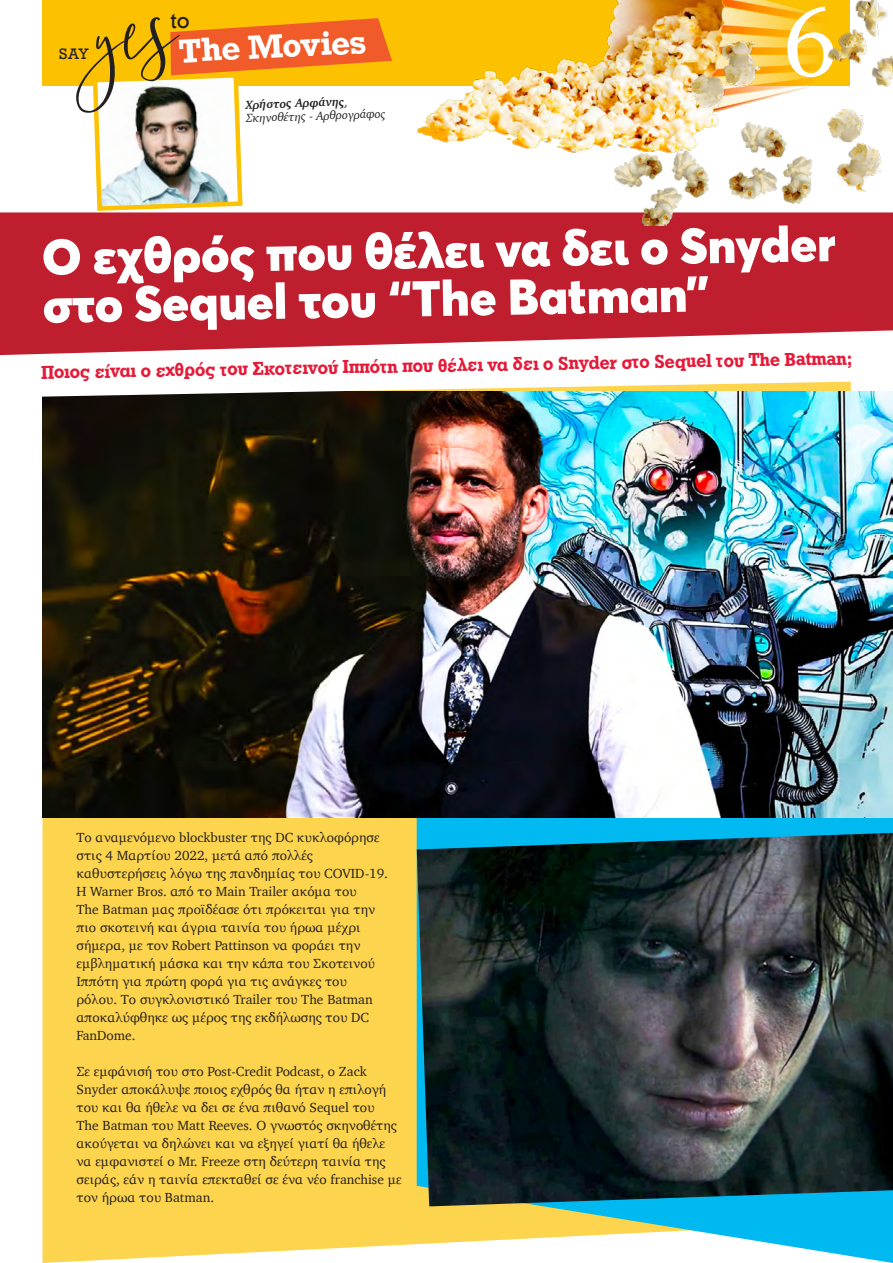
<style>
.page{position:relative;width:893px;height:1263px;background:#fff}
.page>*{position:absolute;margin:0;border:0;box-sizing:border-box;transform-origin:0 0}
.t1{font:97.5px "Georgia";color:#fff}
.t2{font:900 49.5px/48px "Averta";color:#fff}
.t3{font:700 31.5px "Rockwell";color:#fff}
.t4{font:21px "Rockwell";color:#231f20}
.t5{font:19.5px "UB Rockwell Bold";color:#e51a38;scale:.96 1}
.t6{font:14.25px "Rockwell";color:#231f20}
.t7{font:13.5px/18px "Charter";color:#231f20}
.t8{font:italic 12px/13.5px "Charter";color:#231f20}
.s1{font-weight:700}
</style>
<div class="page">
<div style="left:43px;top:817px;width:374px;height:446px;background:#fdd44d"></div>
<svg style="left:417px;top:817px;width:476px;height:446px"></svg>
<img style="left:43px;top:397px;width:850px;height:420px">
<div style="left:43px;top:0;width:807px;height:85px;background:#fcc101"></div>
<img style="left:417px;top:9px;width:197px;height:144px">
<svg style="left:0;top:355px;width:893px;height:42px"></svg>
<svg style="left:76px;top:17px;width:316px;height:194px"></svg>
<svg style="left:0;top:212px;width:893px;height:143px;background:#c33240"></svg>
<img style="left:614px;top:0;width:279px;height:225px">
<img style="left:417px;top:833px;width:476px;height:373px">
<p class="t6" style="left:59px;top:45px;width:32px">SAY</p>
<h3 class="t4" style="left:170px;top:7px;width:21px">to</h3>
<h1 class="t1" style="left:782px;top:-29px;width:57px">6</h1>
<h3 class="t3" style="left:178px;top:31px;width:189px;rotate:-3deg">The Movies</h3>
<p class="t8" style="left:245px;top:98px;width:141px;rotate:-2deg"><span class="s1">Χρήστος Αρφάνης</span>,<br>Σκηνοθέτης - Αρθρογράφος</p>
<h2 class="t2" style="left:42px;top:233px;width:795px;rotate:-1deg">Ο εχθρός που θέλει να δει ο Snyder στο Sequel του “The Batman”</h2>
<h3 class="t5" style="left:41px;top:361px;width:846px;rotate:-1deg">Ποιος είναι ο εχθρός του Σκοτεινού Ιππότη που θέλει να δει ο Snyder στο Sequel του The Batman;</h3>
<p class="t7" style="left:77px;top:829px;width:313px">Το αναμενόμενο blockbuster της DC κυκλοφόρησε στις 4 Μαρτίου 2022, μετά από πολλές καθυστερήσεις λόγω της πανδημίας του COVID-19.<br>Η Warner Bros. από το Main Trailer ακόμα του<br>The Batman μας προϊδέασε ότι πρόκειται για την πιο σκοτεινή και άγρια ταινία του ήρωα μέχρι σήμερα, με τον Robert Pattinson να φοράει την εμβληματική μάσκα και την κάπα του Σκοτεινού Ιππότη για πρώτη φορά για τις ανάγκες του ρόλου. Το συγκλονιστικό Trailer του The Batman αποκαλύφθηκε ως μέρος της εκδήλωσης του DC FanDome.</p>
<p class="t7" style="left:77px;top:1063px;width:327px">Σε εμφάνισή του στο Post-Credit Podcast, ο Zack Snyder αποκάλυψε ποιος εχθρός θα ήταν η επιλογή του και θα ήθελε να δει σε ένα πιθανό Sequel του<br>The Batman του Matt Reeves. Ο γνωστός σκηνοθέτης ακούγεται να δηλώνει και να εξηγεί γιατί θα ήθελε να εμφανιστεί ο Mr. Freeze στη δεύτερη ταινία της σειράς, εάν η ταινία επεκταθεί σε ένα νέο franchise με τον ήρωα του Batman.</p>
</div>
